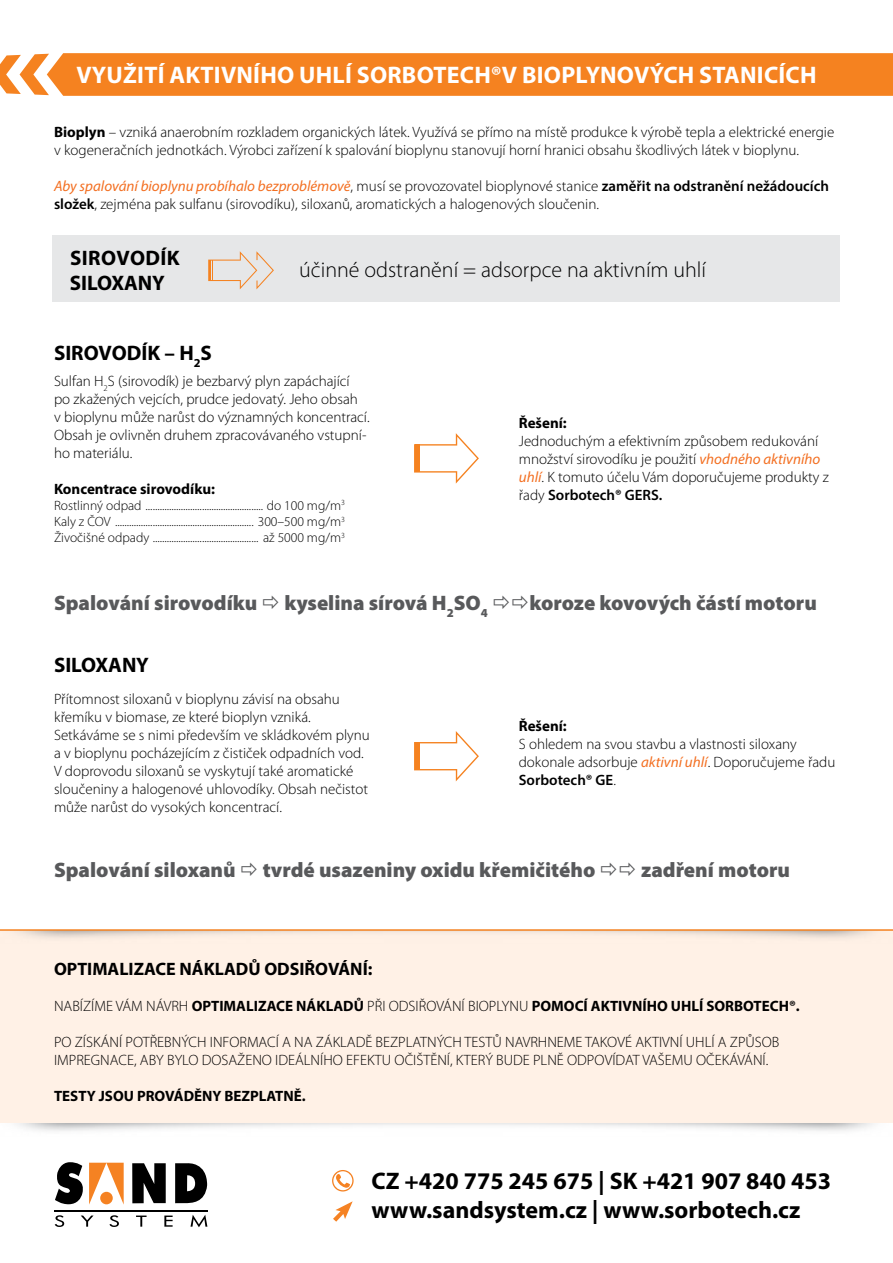
<style>
.page{position:relative;width:893px;height:1263px;background:#fff}
.page>*{position:absolute;margin:0;border:0;box-sizing:border-box;transform-origin:0 0}
.t1{font:700 24px/28.8px "Myriad Pro";color:#000}
.t2{font:700 24px "Myriad Pro";letter-spacing:.01em;color:#fff}
.t3{font:300 22.05px "Myriad Pro";color:#000}
.t4{font:900 21px "Myriad Pro";color:#58595b}
.t5{font:700 21px/25.2px "Myriad Pro";color:#000}
.t6{font:700 18px "Myriad Pro";color:#000}
.t7{font:300 15px/18px "Myriad Pro";color:#000}
.t8{font:700 15px "Myriad Pro";color:#000}
.t9{font:300 13.5px/16.2px "Myriad Pro";color:#000;text-align:justify}
.s1{font-weight:700}
.s2{font-weight:400;font-style:italic;color:#f36f21}
.s3{font-weight:600}
.s4{font-weight:300}
</style>
<div class="page">
<div style="left:53px;top:236px;width:787px;height:66px;background:#e6e7e8"></div>
<svg style="left:0;top:53px;width:893px;height:43px;background:#f58729"></svg>
<svg style="left:414px;top:433px;width:65px;height:51px"></svg>
<hr style="left:415px;top:445px;width:2px;height:27px;background:#f58220">
<hr style="left:418px;top:445px;width:2px;height:27px;background:#f58220">
<svg style="left:414px;top:731px;width:65px;height:50px"></svg>
<hr style="left:415px;top:743px;width:2px;height:27px;background:#f58220">
<hr style="left:418px;top:743px;width:2px;height:27px;background:#f58220">
<div style="left:0;top:930px;width:893px;height:193px;background:#fff1e6"></div>
<hr style="left:0;top:929px;width:893px;height:2px;background:#f58220">
<svg style="left:55px;top:1215px;width:9px;height:12px"></svg>
<svg style="left:81px;top:1215px;width:13px;height:12px"></svg>
<svg style="left:109px;top:1215px;width:10px;height:12px"></svg>
<svg style="left:136px;top:1215px;width:11px;height:12px"></svg>
<svg style="left:164px;top:1215px;width:9px;height:12px"></svg>
<svg style="left:190px;top:1215px;width:17px;height:12px"></svg>
<svg style="left:55px;top:1162px;width:69px;height:42px"></svg>
<div style="left:100px;top:1192px;width:13px;height:12px;background:#f58222;border-radius:50%"></div>
<svg style="left:132px;top:1163px;width:34px;height:40px"></svg>
<svg style="left:175px;top:1163px;width:32px;height:40px"></svg>
<hr style="left:54px;top:1210px;width:154px;height:1px;background:#000">
<svg style="left:333px;top:1201px;width:20px;height:21px"></svg>
<svg style="left:332px;top:1170px;width:22px;height:21px"></svg>
<svg style="left:208px;top:251px;width:66px;height:38px"></svg>
<h1 class="t2" style="left:76px;top:59px;width:152px">Využití aktivního</h1>
<h1 class="t2" style="left:299px;top:59px;width:88px">uhlí Sorbo</h1>
<h1 class="t2" style="left:433px;top:59px;width:158px">tech®v bioplynov</h1>
<h1 class="t2" style="left:650px;top:59px;width:165px">ých stanicích</h1>
<p class="t7" style="left:54px;top:123px;width:782px"><span class="s1">Bioplyn</span> – vzniká anaerobním rozkladem organických látek. Využívá se přímo na místě produkce k výrobě tepla a elektrické energie v kogeneračních jednotkách. Výrobci zařízení k spalování bioplynu stanovují horní hranici obsahu škodlivých látek v bioplynu.</p>
<p class="t7" style="left:54px;top:177px;width:777px"><span class="s2">Aby spalování bioplynu probíhalo bezproblémově</span>, musí se provozovatel bioplynové stanice <span class="s3">zaměřit na odstranění nežádoucích složek</span>, zejména pak sulfanu (sirovodíku), siloxanů, aromatických a halogenových sloučenin.</p>
<h3 class="t5" style="left:70px;top:244px;width:96px">Sirovodík<br>SILOXANY</h3>
<h3 class="t5" style="left:54px;top:340px;width:159px">SIROVODÍK – H<sub>2</sub>S</h3>
<h2 class="t3" style="left:299px;top:257px;width:408px">účinné odstranění = adsorpce na aktivním uhlí</h2>
<p class="t7" style="left:54px;top:372px;width:317px">Sulfan H<sub>2</sub>S (sirovodík) je bezbarvý plyn zapáchající po zkažených vejcích, prudce jedovatý. Jeho obsah<br>v bioplynu může narůst do významných koncentrací.<br>Obsah je ovlivněn druhem zpracovávaného vstupní&shy;ho materiálu.</p>
<p class="t8" style="left:54px;top:479px;width:163px">Koncentrace sirovodíku:</p>
<p class="t9" style="left:54px;top:497px;width:293px">Rostlinný odpad .................................................. do 100 mg/m<sup>3<br></sup>Kaly z ČOV ........................................................... 300–500 mg/m<sup>3<br></sup>Živočišné odpady ............................................. až 5000 mg/m<sup>3</sup></p>
<p class="t8" style="left:519px;top:413px;width:50px">Řešení:</p>
<p class="t7" style="left:519px;top:432px;width:311px">Jednoduchým a efektivním způsobem redukování množství sirovodíku je použití <span class="s2">vhodného aktivního uhlí</span>. K tomuto účelu Vám doporučujeme produkty z řady <span class="s3">Sorbotech® GERS.</span></p>
<h3 class="t4" style="left:54px;top:591px;width:205px">Spalování sirovodíku</h3>
<h3 class="t4" style="left:284px;top:591px;width:205px">kyselina sírová H<sub>2</sub>SO<sub>4</sub></h3>
<h3 class="t4" style="left:529px;top:591px;width:289px">koroze kovových částí motoru</h3>
<h3 class="t5" style="left:54px;top:651px;width:96px">SILOXANY</h3>
<p class="t7" style="left:54px;top:691px;width:317px">Přítomnost siloxanů v bioplynu závisí na obsahu křemíku v biomase, ze které bioplyn vzniká.<br>Setkáváme se s nimi především ve skládkovém plynu a v bioplynu pocházejícím z čističek odpadních vod.<br>V doprovodu siloxanů se vyskytují také aromatické sloučeniny a halogenové uhlovodíky. Obsah nečistot může narůst do vysokých koncentrací.</p>
<p class="t8" style="left:519px;top:716px;width:50px">Řešení:</p>
<p class="t7" style="left:519px;top:736px;width:318px">S ohledem na svou stavbu a vlastnosti siloxany dokonale adsorbuje <span class="s2">aktivní uhlí</span>. Doporučujeme řadu<br><span class="s3">Sorbotech® GE</span>.</p>
<h3 class="t4" style="left:54px;top:858px;width:183px">Spalování siloxanů</h3>
<h3 class="t4" style="left:263px;top:858px;width:334px">tvrdé usazeniny oxidu křemičitého</h3>
<h3 class="t4" style="left:641px;top:858px;width:150px">zadření motoru</h3>
<p class="t6" style="left:54px;top:957px;width:320px">OPTIMALIZACE NÁKLADŮ ODSIŘOVÁNÍ:</p>
<p class="t8" style="left:54px;top:996px;width:747px"><span class="s4">NABÍZÍME VÁM NÁVRH</span> OPTIMALIZACE NÁKLADŮ <span class="s4">PŘI ODSIŘOVÁNÍ BIOPLYNU</span> POMOCÍ AKTIVNÍHO UHLÍ SORBOTECH®.</p>
<p class="t7" style="left:54px;top:1033px;width:727px">PO ZÍSKÁNÍ POTŘEBNÝCH INFORMACÍ A NA ZÁKLADĚ BEZPLATNÝCH TESTŮ NAVRHNEME TAKOVÉ AKTIVNÍ UHLÍ A ZPŮSOB<br>IMPREGNACE, ABY BYLO DOSAŽENO IDEÁLNÍHO EFEKTU OČIŠTĚNÍ, KTERÝ BUDE PLNĚ ODPOVÍDAT VAŠEMU OČEKÁVÁNÍ.</p>
<p class="t8" style="left:54px;top:1086px;width:253px">TESTY JSOU PROVÁDĚNY BEZPLATNĚ.</p>
<h1 class="t1" style="left:372px;top:1165px;width:461px">CZ +420 775 245 675 | SK +421 907 840 453 www.sandsystem.cz | www.sorbotech.cz</h1>
</div>
